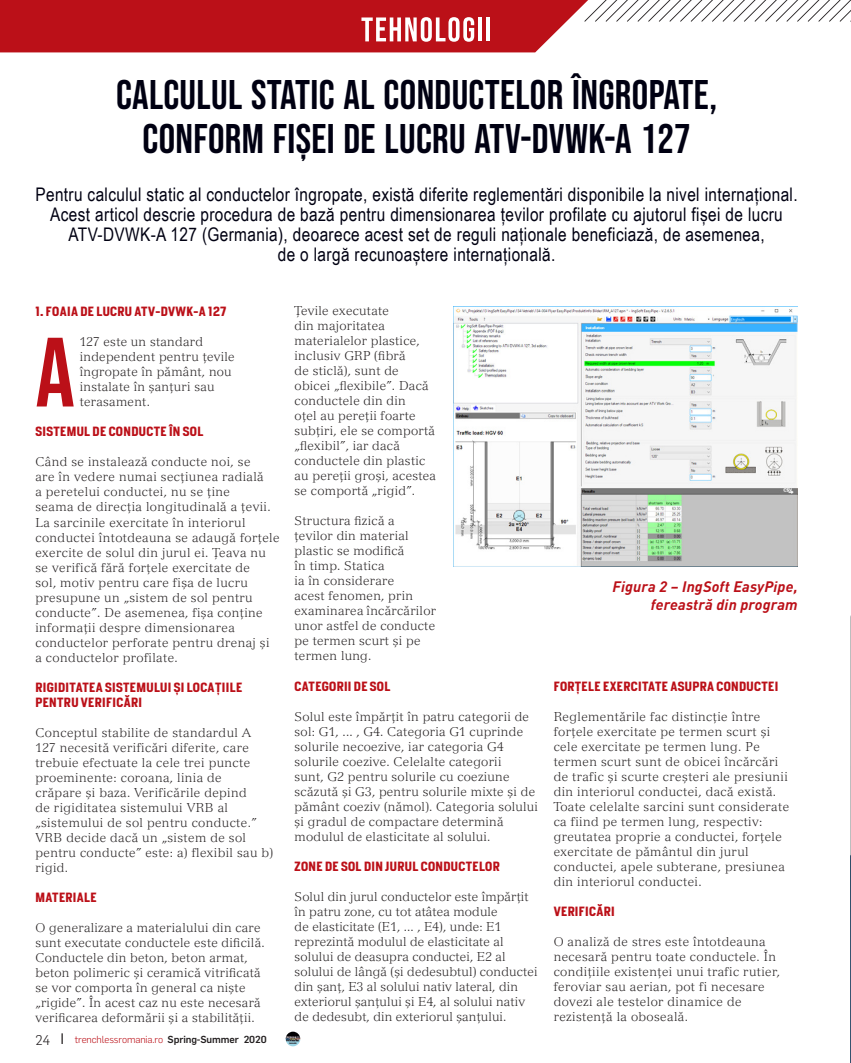
<style>
.page{position:relative;width:851px;height:1063px;background:#fff}
.page>*{position:absolute;margin:0;border:0;box-sizing:border-box;transform-origin:0 0}
.t1{font:98.25px "Bebas Neue";color:#bb1018}
.Text_normal_-25{font:41.25px "Bebas Neue";letter-spacing:.01em;color:#000012}
.Chapou{font:18.75px/20px "Arial Narrow";letter-spacing:.02em;color:#000012;text-align:center}
.t2{font:italic 700 15px/17.5px "DIN Pro";letter-spacing:.01em;color:#bb1018;text-align:right}
.t3{font:300 13.75px "Flama";color:#231f20}
.t4{font:300 12.5px/15px "Versailles LT Com";letter-spacing:.02em;color:#231f20}
.t5{font:600 condensed 12.5px/15px "XMH Heroun MH Sans";letter-spacing:.03em;color:#bb1018}
.t6{font:300 10px "Flama";letter-spacing:-.01em;color:#bb1018}
.s1{font-weight:500;color:#231f20}
</style>
<div class="page">
<svg style="left:0;top:0;width:851px;height:52px"></svg>
<hr style="left:478px;top:17px;width:3px;height:24px;background:#fff">
<hr style="left:486px;top:17px;width:3px;height:24px;background:#fff">
<svg style="left:61px;top:1033px;width:2px;height:11px"></svg>
<img style="left:285px;top:1032px;width:15px;height:14px;border-radius:7px">
<img style="left:850px;top:615px;width:1px;height:448px">
<img style="left:453px;top:306px;width:344px;height:260px">
<p class="Text_normal_-25" style="left:116px;top:71px;width:602px">CALCULUL STATIC AL CONDUCTELOR ÎNGROPATE,</p>
<p class="Text_normal_-25" style="left:142px;top:115px;width:549px">CONFORM FIȘEI DE LUCRU ATV-DVWK-A 127</p>
<p class="Chapou" style="left:35px;top:184px;width:763px">Pentru calculul static al conductelor îngropate, există diferite reglementări disponibile la nivel internațional.<br>Acest articol descrie procedura de bază pentru dimensionarea țevilor profilate cu ajutorul fișei de lucru<br>ATV-DVWK-A 127 (Germania), deoarece acest set de reguli naționale beneficiază, de asemenea,</p>
<p class="Chapou" style="left:278px;top:244px;width:279px">de o largă recunoaștere internațională.</p>
<p class="t5" style="left:35px;top:305px;width:192px">1. FOAIA DE LUCRU ATV-DVWK-A 127</p>
<p class="t1" style="left:35px;top:317px;width:41px">A</p>
<p class="t4" style="left:80px;top:335px;width:156px">127 este un standard independent pentru țevile îngropate în pământ, nou instalate în șanțuri sau terasament.</p>
<p class="t5" style="left:35px;top:425px;width:169px">SISTEMUL DE CONDUCTE ÎN SOL</p>
<p class="t4" style="left:35px;top:455px;width:245px">Când se instalează conducte noi, se<br>are în vedere numai secțiunea radială<br>a peretelui conductei, nu se ține<br>seama de direcția longitudinală a țevii.<br>La sarcinile exercitate în interiorul conductei întotdeauna se adaugă forțele exercite de solul din jurul ei. Țeava nu se verifică fără forțele exercitate de<br>sol, motiv pentru care fișa de lucru presupune un „sistem de sol pentru conducte”. De asemenea, fișa conține informații despre dimensionarea conductelor perforate pentru drenaj și<br>a conductelor profilate.</p>
<p class="t5" style="left:35px;top:680px;width:208px">RIGIDITATEA SISTEMULUI ȘI LOCAȚIILE<br>PENTRU VERIFICĂRI</p>
<p class="t4" style="left:35px;top:725px;width:239px">Conceptul stabilite de standardul A 127 necesită verificări diferite, care trebuie efectuate la cele trei puncte proeminente: coroana, linia de<br>crăpare și baza. Verificările depind<br>de rigiditatea sistemului VRB al „sistemului de sol pentru conducte.” VRB decide dacă un „sistem de sol pentru conducte” este: a) flexibil sau b) rigid.</p>
<p class="t5" style="left:35px;top:890px;width:63px">MATERIALE</p>
<p class="t4" style="left:35px;top:920px;width:231px">O generalizare a materialului din care sunt executate conductele este dificilă.<br>Conductele din beton, beton armat, beton polimeric și ceramică vitrificată se vor comporta în general ca niște „rigide”. În acest caz nu este necesară verificarea deformării și a stabilității.</p>
<p class="t3" style="left:35px;top:1031px;width:17px">24</p>
<p class="t6" style="left:75px;top:1033px;width:193px">trenchlessromania.ro <span class="s1">Spring-Summer 2020</span></p>
<p class="t4" style="left:294px;top:304px;width:143px">Țevile executate<br>din majoritatea materialelor plastice, inclusiv GRP (fibră<br>de sticlă), sunt de obicei „flexibile”. Dacă conductele din din<br>oțel au pereții foarte subțiri, ele se comportă „flexibil”, iar dacă conductele din plastic au pereții groși, acestea se comportă „rigid”.</p>
<p class="t4" style="left:294px;top:514px;width:143px">Structura fizică a țevilor din material plastic se modifică<br>în timp. Statica<br>ia în considerare<br>acest fenomen, prin examinarea încărcărilor unor astfel de conducte pe termen scurt și pe termen lung.</p>
<p class="t5" style="left:294px;top:679px;width:97px">CATEGORII DE SOL</p>
<p class="t4" style="left:294px;top:709px;width:245px">Solul este împărțit în patru categorii de sol: G1, ... , G4. Categoria G1 cuprinde solurile necoezive, iar categoria G4 solurile coezive. Celelalte categorii<br>sunt, G2 pentru solurile cu coeziune scăzută și G3, pentru solurile mixte și de pământ coeziv (nămol). Categoria solului și gradul de compactare determină modulul de elasticitate al solului.</p>
<p class="t5" style="left:294px;top:859px;width:207px">ZONE DE SOL DIN JURUL CONDUCTELOR</p>
<p class="t4" style="left:294px;top:889px;width:244px">Solul din jurul conductelor este împărțit în patru zone, cu tot atâtea module<br>de elasticitate (E1, ... , E4), unde: E1 reprezintă modulul de elasticitate al solului de deasupra conductei, E2 al solului de lângă (și dedesubtul) conductei din șanț, E3 al solului nativ lateral, din exteriorul șanțului și E4, al solului nativ de dedesubt, din exteriorul șanțului.</p>
<p class="t2" style="left:612px;top:576px;width:187px">Figura 2 – IngSoft EasyPipe, fereastră din program</p>
<p class="t5" style="left:553px;top:679px;width:226px">FORȚELE EXERCITATE ASUPRA CONDUCTEI</p>
<p class="t4" style="left:553px;top:709px;width:237px">Reglementările fac distincție între forțele exercitate pe termen scurt și cele exercitate pe termen lung. Pe termen scurt sunt de obicei încărcări de trafic și scurte creșteri ale presiunii din interiorul conductei, dacă există.<br>Toate celelalte sarcini sunt considerate ca fiind pe termen lung, respectiv: greutatea proprie a conductei, forțele exercitate de pământul din jurul conductei, apele subterane, presiunea din interiorul conductei.</p>
<p class="t5" style="left:553px;top:904px;width:63px">VERIFICĂRI</p>
<p class="t4" style="left:553px;top:934px;width:228px">O analiză de stres este întotdeauna necesară pentru toate conductele. În condițiile existenței unui trafic rutier, feroviar sau aerian, pot fi necesare dovezi ale testelor dinamice de rezistență la oboseală.</p>
</div>
